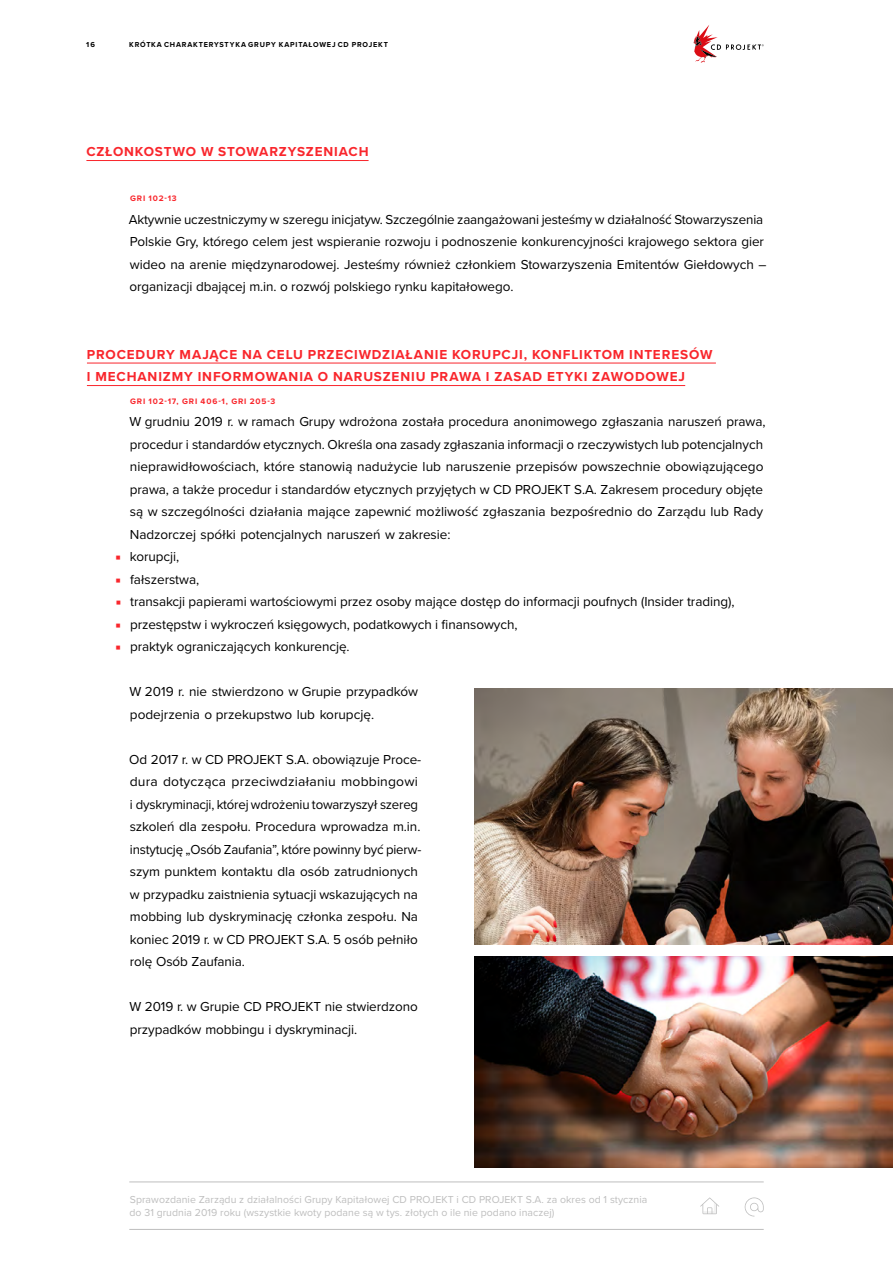
<style>
.page{position:relative;width:893px;height:1263px;background:#fff}
.page>*{position:absolute;margin:0;border:0;box-sizing:border-box;transform-origin:0 0}
.t1{font:13.5px/22.5px "Proxima Nova";letter-spacing:-.005em;color:#000}
.t2{font:700 13.5px/22.5px "Proxima Nova";letter-spacing:.065em;color:#f9262c}
.t3{font:10.5px/12.6px "Proxima Nova";letter-spacing:.005em;color:#bebebe}
.t4{font:700 8.25px "Proxima Nova";letter-spacing:.1em;color:#f9262c}
.t5{font:700 7.5px "Proxima Nova";letter-spacing:.115em;color:#000}
.s1{font-family:"Minion Pro";color:#f9262c}
</style>
<div class="page">
<hr style="left:129px;top:1182px;width:635px;height:1px;background:#bebebe">
<hr style="left:129px;top:1229px;width:635px;height:1px;background:#bebebe">
<svg style="left:700px;top:1197px;width:19px;height:17px"></svg>
<svg style="left:745px;top:1197px;width:19px;height:19px"></svg>
<hr style="left:86px;top:160px;width:283px;height:1px;background:#f9262c">
<hr style="left:87px;top:363px;width:629px;height:1px;background:#f9262c">
<hr style="left:87px;top:385px;width:598px;height:1px;background:#f9262c">
<img style="left:474px;top:956px;width:419px;height:211px">
<img style="left:474px;top:688px;width:419px;height:256px">
<svg style="left:693px;top:25px;width:71px;height:38px"></svg>
<p class="t5" style="left:86px;top:39px;width:10px">16</p>
<p class="t5" style="left:129px;top:39px;width:12px">KRÓTKA</p>
<p class="t5" style="left:164px;top:39px;width:7px">CHARAKTERYSTYKA</p>
<p class="t5" style="left:248px;top:39px;width:12px">GRUPY</p>
<p class="t5" style="left:279px;top:39px;width:12px">KAPITAŁOWEJ</p>
<p class="t5" style="left:338px;top:39px;width:52px">CD PROJEKT</p>
<p class="t2" style="left:86px;top:140px;width:284px">CZŁONKOSTWO W STOWARZYSZENIACH</p>
<p class="t4" style="left:130px;top:192px;width:48px">GRI 102-13</p>
<p class="t1" style="left:129px;top:207px;width:639px">Aktywnie uczestniczymy w szeregu inicjatyw. Szczególnie zaangażowani jesteśmy w działalność Stowarzyszenia Polskie Gry, którego celem jest wspieranie rozwoju i podnoszenie konkurencyjności krajowego sektora gier wideo na arenie międzynarodowej. Jesteśmy również członkiem Stowarzyszenia Emitentów Giełdowych – organizacji dbającej m.in. o rozwój polskiego rynku kapitałowego.</p>
<p class="t2" style="left:87px;top:342px;width:627px">PROCEDURY MAJĄCE NA CELU PRZECIWDZIAŁANIE KORUPCJI, KONFLIKTOM INTERESÓW<br>I MECHANIZMY INFORMOWANIA O NARUSZENIU PRAWA I ZASAD ETYKI ZAWODOWEJ</p>
<p class="t4" style="left:130px;top:395px;width:147px">GRI 102-17, GRI 406-1, GRI 205-3</p>
<p class="t1" style="left:130px;top:410px;width:637px">W grudniu 2019 r. w ramach Grupy wdrożona została procedura anonimowego zgłaszania naruszeń prawa, procedur i standardów etycznych. Określa ona zasady zgłaszania informacji o rzeczywistych lub potencjalnych nieprawidłowościach, które stanowią nadużycie lub naruszenie przepisów powszechnie obowiązującego prawa, a także procedur i standardów etycznych przyjętych w CD PROJEKT S.A. Zakresem procedury objęte są w szczególności działania mające zapewnić możliwość zgłaszania bezpośrednio do Zarządu lub Rady Nadzorczej spółki potencjalnych naruszeń w zakresie:</p>
<p class="t1" style="left:116px;top:545px;width:65px"><span class="s1">■</span> korupcji,</p>
<p class="t1" style="left:116px;top:567px;width:85px"><span class="s1">■</span> fałszerstwa,</p>
<p class="t1" style="left:116px;top:590px;width:620px"><span class="s1">■</span> transakcji papierami wartościowymi przez osoby mające dostęp do informacji poufnych (Insider trading),</p>
<p class="t1" style="left:116px;top:612px;width:403px"><span class="s1">■</span> przestępstw i wykroczeń księgowych, podatkowych i finansowych,</p>
<p class="t1" style="left:116px;top:635px;width:236px"><span class="s1">■</span> praktyk ograniczających konkurencję.</p>
<p class="t1" style="left:130px;top:680px;width:290px">W 2019 r. nie stwierdzono w Grupie przypadków podejrzenia o przekupstwo lub korupcję.</p>
<p class="t1" style="left:129px;top:747px;width:294px">Od 2017 r. w CD PROJEKT S.A. obowiązuje Proce&shy;dura dotycząca przeciwdziałaniu mobbingowi i dyskryminacji, której wdrożeniu towarzyszył szereg szkoleń dla zespołu. Procedura wprowadza m.in. instytucję „Osób Zaufania”, które powinny być pierw&shy;szym punktem kontaktu dla osób zatrudnionych w przypadku zaistnienia sytuacji wskazujących na mobbing lub dyskryminację członka zespołu. Na koniec 2019 r. w CD PROJEKT S.A. 5 osób pełniło rolę Osób Zaufania.</p>
<p class="t1" style="left:130px;top:995px;width:290px">W 2019 r. w Grupie CD PROJEKT nie stwierdzono przypadków mobbingu i dyskryminacji.</p>
<p class="t3" style="left:130px;top:1193px;width:519px">Sprawozdanie Zarządu z działalności Grupy Kapitałowej CD PROJEKT i CD PROJEKT S.A. za okres od 1 stycznia do 31 grudnia 2019 roku (wszystkie kwoty podane są w tys. złotych o ile nie podano inaczej)</p>
</div>
